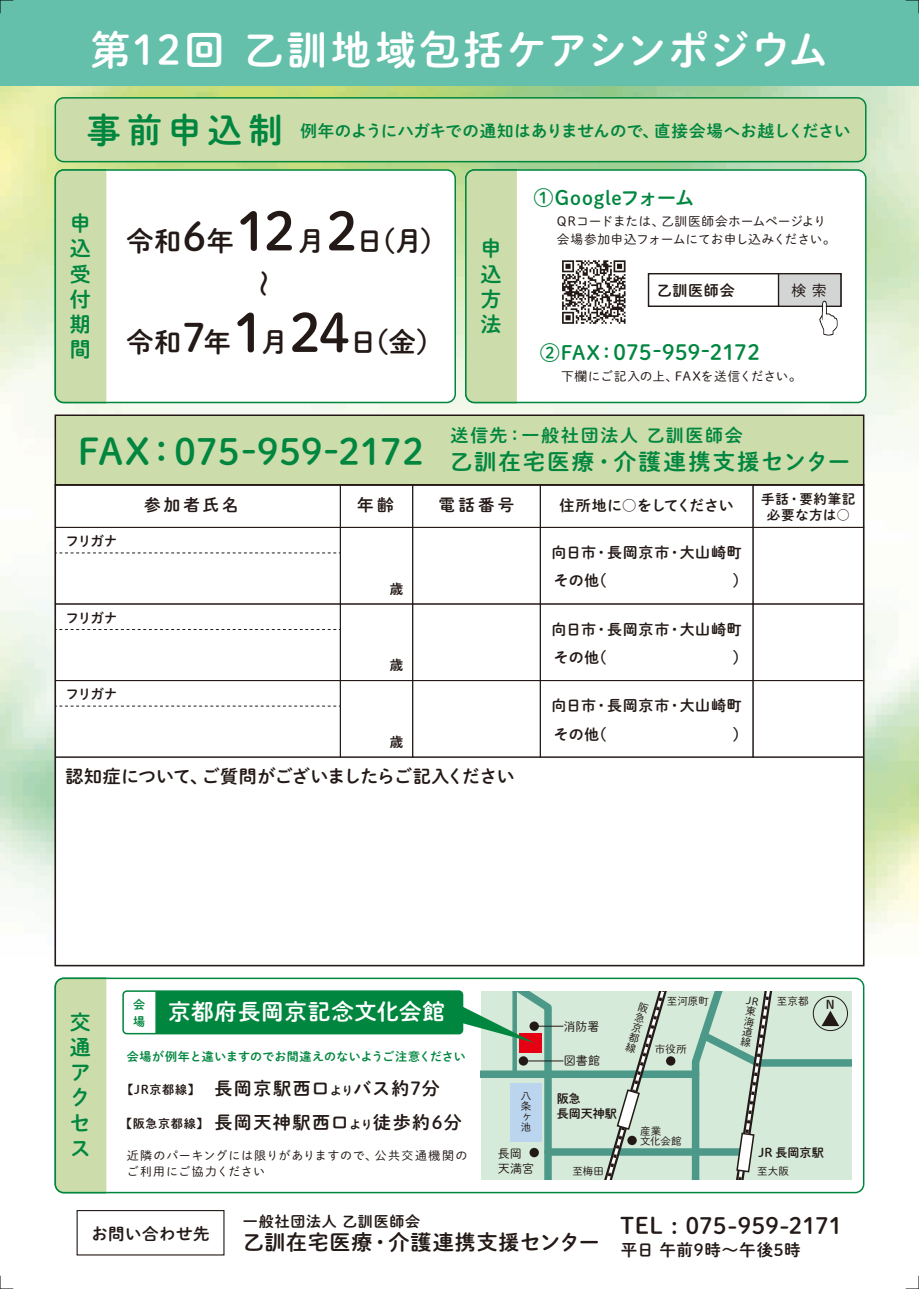
<style>
.page{position:relative;width:919px;height:1289px;background:#fff}
.page>*{position:absolute;margin:0;border:0;box-sizing:border-box;transform-origin:0 0}
.t1{font:40.5px "DNP Shuei M Go Std B";letter-spacing:.04em;color:#fff}
.t2{font:36px "DNP Shuei M Go Std B";letter-spacing:.02em;color:#00863f}
.t3{font:27px "DNP Shuei M Go Std B";color:#231916}
.t4{font:22.5px "DNP Shuei M Go Std B";letter-spacing:.085em;color:#00863f}
.t5{font:22.5px "DNP Shuei M Go Std B";letter-spacing:.02em;color:#231916}
.t6{font:22.5px "DNP Shuei M Go Std B";letter-spacing:.03em;color:#fff}
.t7{font:21px/25.2px "DNP Shuei M Go Std B";letter-spacing:.02em;color:#00863f;text-align:justify}
.t8{font:21px "DNP Shuei M Go Std B";letter-spacing:.035em;color:#231916}
.t9{font:19.5px "DNP Shuei M Go Std B";letter-spacing:.04em;color:#00863f}
.t10{font:18px/33.6px "DNP Shuei M Go Std B";letter-spacing:.08em;color:#231916}
.t11{font:18px "DNP Shuei M Go Std B";letter-spacing:-.04em;color:#231916}
.t12{font:18px "DNP Shuei M Go Std B";letter-spacing:.09em;color:#00863f}
.t13{font:16.5px "DNP Shuei M Go Std B";letter-spacing:.005em;color:#00863f}
.t14{font:16.5px "DNP Shuei M Go Std B";letter-spacing:.045em;color:#231916}
.t15{font:15px/28.5px "DNP Shuei M Go Std B";letter-spacing:.04em;color:#231916}
.t16{font:15px "DNP Shuei M Go Std B";letter-spacing:-.03em;color:#231916}
.t17{font:15px "DNP Shuei M Go Std L";color:#231916}
.t18{font:13.5px "DNP Shuei M Go Std B";letter-spacing:-.025em;color:#231916}
.t19{font:13.5px/16.2px "DNP Shuei M Go Std B";letter-spacing:.045em;color:#231916;text-align:center}
.t20{font:12.75px/18px "DNP Shuei M Go Std L";letter-spacing:-.005em;color:#231916}
.t21{font:12px/16.5px "DNP Shuei M Go Std L";letter-spacing:.045em;color:#231916}
.t22{font:12px/17.5px "DNP Shuei M Go Std B";letter-spacing:.01em;color:#00863f}
.t23{font:12px/14.4px "DNP Shuei M Go Std B";color:#231916}
.t24{font:10.5px/10.5px "DNP Shuei M Go Std L";letter-spacing:.015em;color:#231916}
.s1{font-size:34.5px}
.s2{font-size:39px}
.s3{font-size:52.5px}
.s4{font-size:19.5px}
.s5{font-size:12px}
</style>
<div class="page">
<img style="left:0;top:85px;width:918px;height:1171px">
<div style="left:55px;top:485px;width:808px;height:480px;background:#fff"></div>
<div style="left:55px;top:98px;width:810px;height:64px;background:#ccddab;border-radius:9px"></div>
<div style="left:55px;top:97px;width:811px;height:65px;border:2px solid #00863f;border-radius:9px"></div>
<div style="left:466px;top:170px;width:399px;height:232px;background:#fff;border-radius:8px"></div>
<div style="left:465px;top:169px;width:401px;height:234px;border:2px solid #00863f;border-radius:8px"></div>
<svg style="left:464px;top:168px;width:54px;height:236px;background:#c9dcaa"></svg>
<div style="left:55px;top:978px;width:808px;height:214px;background:#fff;border-radius:8px"></div>
<div style="left:55px;top:977px;width:809px;height:216px;border:2px solid #00863f;border-radius:8px"></div>
<svg style="left:54px;top:976px;width:54px;height:217px;background:#c6daaa"></svg>
<div style="left:77px;top:1209px;width:147px;height:46px;border:1px solid #231916"></div>
<div style="left:0;top:0;width:918px;height:85px;background:#64c0ab"></div>
<div style="left:55px;top:170px;width:400px;height:232px;background:#fff;border-radius:8px"></div>
<div style="left:55px;top:169px;width:401px;height:234px;border:2px solid #00863f;border-radius:8px"></div>
<svg style="left:54px;top:168px;width:54px;height:236px;background:#c2d9a6"></svg>
<svg style="left:59px;top:552px;width:280px;height:1px"></svg>
<div style="left:55px;top:414px;width:809px;height:71px;background:#ccddab;border:2px solid #231916"></div>
<div style="left:481px;top:991px;width:370px;height:188px;background:#d5ead8"></div>
<div style="left:647px;top:273px;width:194px;height:34px;background:#fff;border:1px solid #231916"></div>
<div style="left:777px;top:273px;width:64px;height:34px;background:#d3d4d4;border:1px solid #231916"></div>
<svg style="left:819px;top:301px;width:18px;height:34px"></svg>
<div style="left:55px;top:527px;width:286px;height:77px;border:1px solid #231916"></div>
<div style="left:340px;top:484px;width:73px;height:44px;border:1px solid #231916"></div>
<div style="left:752px;top:484px;width:112px;height:44px;border:1px solid #231916"></div>
<div style="left:340px;top:527px;width:73px;height:77px;border:1px solid #231916"></div>
<div style="left:412px;top:527px;width:128px;height:77px;border:1px solid #231916"></div>
<div style="left:540px;top:527px;width:213px;height:77px;border:1px solid #231916"></div>
<div style="left:752px;top:527px;width:112px;height:77px;border:1px solid #231916"></div>
<svg style="left:59px;top:629px;width:280px;height:1px"></svg>
<div style="left:55px;top:603px;width:286px;height:78px;border:1px solid #231916"></div>
<div style="left:340px;top:603px;width:73px;height:78px;border:1px solid #231916"></div>
<div style="left:412px;top:603px;width:128px;height:78px;border:1px solid #231916"></div>
<div style="left:540px;top:603px;width:213px;height:78px;border:1px solid #231916"></div>
<div style="left:752px;top:603px;width:112px;height:78px;border:1px solid #231916"></div>
<svg style="left:59px;top:705px;width:278px;height:1px"></svg>
<div style="left:55px;top:680px;width:286px;height:77px;border:1px solid #231916"></div>
<div style="left:340px;top:680px;width:73px;height:77px;border:1px solid #231916"></div>
<div style="left:412px;top:680px;width:128px;height:77px;border:1px solid #231916"></div>
<div style="left:540px;top:680px;width:213px;height:77px;border:1px solid #231916"></div>
<div style="left:752px;top:680px;width:112px;height:77px;border:1px solid #231916"></div>
<div style="left:481px;top:1070px;width:214px;height:7px;background:#4d9989"></div>
<div style="left:548px;top:1148px;width:196px;height:7px;background:#4d9989"></div>
<svg style="left:594px;top:991px;width:257px;height:188px"></svg>
<div style="left:813px;top:996px;width:34px;height:34px;border:1px solid #231916;border-radius:50%"></div>
<svg style="left:123px;top:991px;width:440px;height:188px"></svg>
<div style="left:122px;top:990px;width:341px;height:44px;border:2px solid #00863f;border-radius:4px"></div>
<svg style="left:562px;top:260px;width:63px;height:64px"></svg>
<svg style="left:0;top:1275px;width:13px;height:14px"></svg>
<svg style="left:0;top:0;width:13px;height:13px"></svg>
<svg style="left:905px;top:0;width:14px;height:13px"></svg>
<svg style="left:905px;top:1275px;width:14px;height:14px"></svg>
<h1 class="t1" style="left:90px;top:20px;width:739px">第12回 乙訓地域包括ケアシンポジウム</h1>
<p class="t13" style="left:86px;top:119px;width:765px"><span class="s1">事前申込制</span> 例年のようにハガキでの通知はありませんので、直接会場へお越しください</p>
<h3 class="t7" style="left:70px;top:210px;width:22px">申込受付期間</h3>
<h3 class="t3" style="left:126px;top:221px;width:322px">令和<span class="s2">6</span>年<span class="s3">12</span>月<span class="s3">2</span>日（月）</h3>
<h3 class="t3" style="left:244px;top:297px;width:28px;rotate:-90deg">～</h3>
<h3 class="t3" style="left:126px;top:322px;width:318px">令和<span class="s2">7</span>年<span class="s3">1</span>月<span class="s3">24</span>日（金）</h3>
<h2 class="t2" style="left:78px;top:424px;width:347px">FAX：075-959-2172</h2>
<h3 class="t7" style="left:480px;top:235px;width:22px">申込方法</h3>
<h3 class="t9" style="left:534px;top:183px;width:162px">①Googleフォーム</h3>
<p class="t20" style="left:557px;top:212px;width:280px">QRコードまたは、乙訓医師会ホームページより会場参加申込フォームにてお申し込みください。</p>
<p class="t15" style="left:656px;top:276px;width:79px">乙訓医師会</p>
<p class="t17" style="left:791px;top:280px;width:37px">検 索</p>
<h3 class="t7" style="left:540px;top:339px;width:221px"><span class="s4">②FAX：</span>075-959-2172</h3>
<p class="t20" style="left:561px;top:366px;width:242px">下欄にご記入の上、FAXを送信ください。</p>
<p class="t12" style="left:450px;top:422px;width:294px">送信先：一般社団法人 乙訓医師会</p>
<h3 class="t4" style="left:449px;top:444px;width:402px">乙訓在宅医療・介護連携支援センター</h3>
<p class="t18" style="left:65px;top:531px;width:53px">フリガナ</p>
<p class="t18" style="left:65px;top:607px;width:53px">フリガナ</p>
<p class="t18" style="left:65px;top:684px;width:53px">フリガナ</p>
<p class="t14" style="left:144px;top:492px;width:96px">参加者氏名</p>
<p class="t14" style="left:357px;top:492px;width:38px">年齢</p>
<p class="t14" style="left:438px;top:492px;width:77px">電話番号</p>
<p class="t16" style="left:559px;top:494px;width:176px">住所地に○をしてください</p>
<p class="t15" style="left:551px;top:537px;width:192px">向日市・長岡京市・大山崎町その他(</p>
<p class="t15" style="left:732px;top:566px;width:8px">)</p>
<p class="t18" style="left:390px;top:578px;width:15px">歳</p>
<p class="t18" style="left:390px;top:655px;width:15px">歳</p>
<p class="t18" style="left:390px;top:731px;width:15px">歳</p>
<p class="t15" style="left:551px;top:614px;width:192px">向日市・長岡京市・大山崎町その他(</p>
<p class="t15" style="left:732px;top:642px;width:8px">)</p>
<p class="t15" style="left:551px;top:690px;width:192px">向日市・長岡京市・大山崎町その他(</p>
<p class="t15" style="left:732px;top:719px;width:8px">)</p>
<p class="t11" style="left:65px;top:762px;width:450px">認知症について、ご質問がございましたらご記入ください</p>
<p class="t19" style="left:761px;top:490px;width:96px">手話・要約筆記必要な方は○</p>
<h3 class="t7" style="left:70px;top:1008px;width:22px;text-align:left">交通アクセス</h3>
<p class="t22" style="left:133px;top:994px;width:13px">会場</p>
<h3 class="t6" style="left:168px;top:994px;width:278px">京都府長岡京記念文化会館</h3>
<p class="t22" style="left:127px;top:1046px;width:340px">会場が例年と違いますのでお間違えのないようご注意ください</p>
<p class="t10" style="left:120px;top:1070px;width:343px"><span class="s5">【JR京都線】</span> 長岡京駅西口<span class="s5">より</span>バス約7分<br><span class="s5">【阪急京都線】</span>長岡天神駅西口<span class="s5">より</span>徒歩約6分</p>
<p class="t21" style="left:127px;top:1146px;width:342px">近隣のパーキングには限りがありますので、公共交通機関のご利用にご協力ください</p>
<p class="t24" style="left:520px;top:1090px;width:12px;text-align:justify">八条ヶ池</p>
<p class="t21" style="left:497px;top:1146px;width:38px;line-height:14.4px">長岡天満宮</p>
<p class="t21" style="left:563px;top:1017px;width:37px">消防署</p>
<p class="t21" style="left:563px;top:1052px;width:38px">図書館</p>
<p class="t24" style="left:666px;top:995px;width:44px">至河原町</p>
<p class="t24" style="left:776px;top:995px;width:33px">至京都</p>
<p class="t24" style="left:654px;top:1043px;width:34px">市役所</p>
<p class="t24" style="left:639px;top:1000px;width:7px;text-align:justify;rotate:17deg">阪急京都線</p>
<p class="t24" style="left:747px;top:994px;width:14px;rotate:9deg">JR東海道線</p>
<p class="t23" style="left:825px;top:996px;width:10px">N</p>
<p class="t23" style="left:556px;top:1090px;width:62px">阪急<br>長岡天神駅</p>
<p class="t24" style="left:640px;top:1124px;width:43px">産業<br>文化会館</p>
<p class="t23" style="left:758px;top:1144px;width:67px">JR 長岡京駅</p>
<p class="t24" style="left:572px;top:1164px;width:33px">至梅田</p>
<p class="t24" style="left:757px;top:1164px;width:33px">至大阪</p>
<p class="t15" style="left:243px;top:1206px;width:179px">一般社団法人 乙訓医師会</p>
<h3 class="t8" style="left:243px;top:1226px;width:359px">乙訓在宅医療・介護連携支援センター</h3>
<p class="t14" style="left:91px;top:1221px;width:120px">お問い合わせ先</p>
<h3 class="t5" style="left:620px;top:1208px;width:224px">TEL : 075-959-2171</h3>
<p class="t14" style="left:620px;top:1237px;width:181px">平日 午前9時～午後5時</p>
</div>
